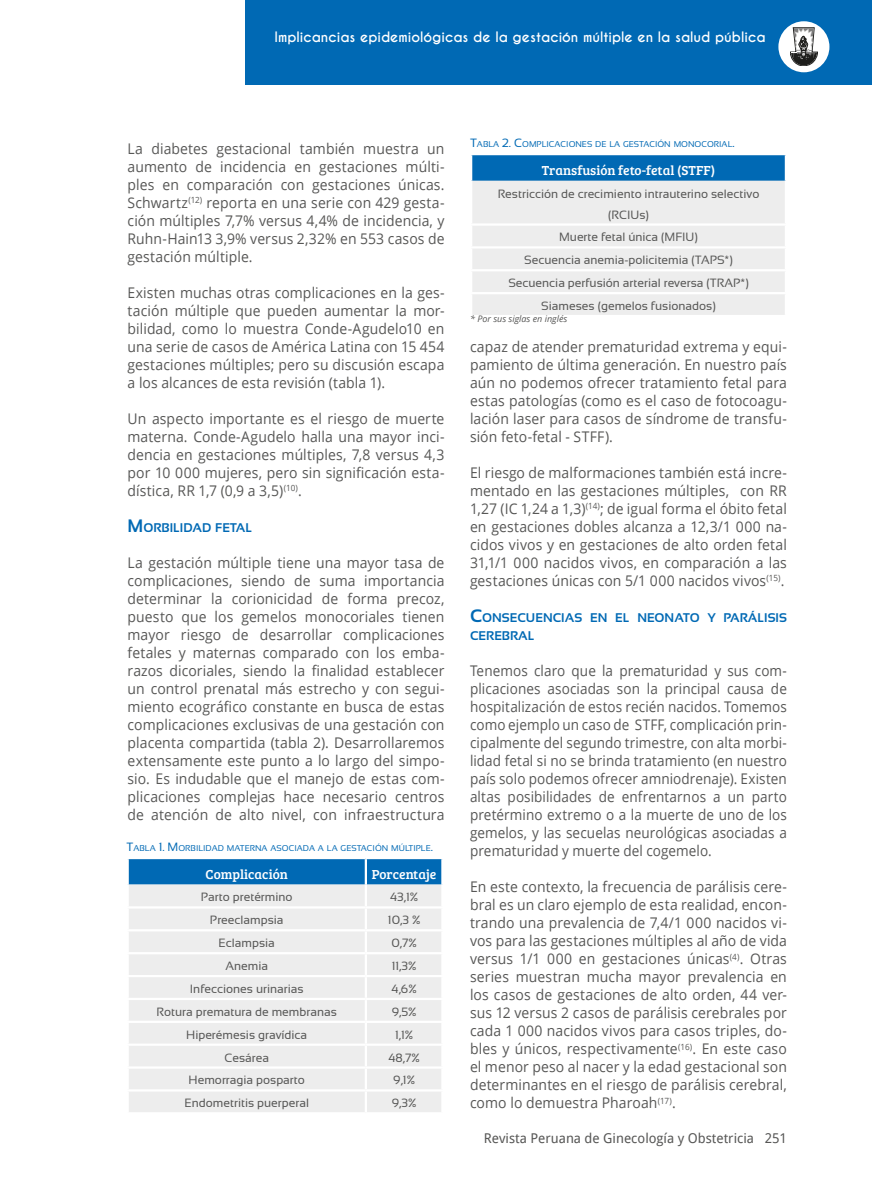
<style>
.page{position:relative;width:872px;height:1191px;background:#fff}
.page>*{position:absolute;margin:0;border:0;box-sizing:border-box;transform-origin:0 0}
.t1{font:14.7px/18px "Open Sans";letter-spacing:.005em;color:#575756;text-align:justify;scale:.95 1}
.t2{font:14.7px/18px "Open Sans";letter-spacing:.005em;color:#575756;text-align:justify;scale:.92 1}
.t3{font:700 13.5px "Caviar Dreams";color:#fff}
.t4{font:13.5px "Bree Serif";color:#fff}
.t5{font:13.5px "Droid Sans";color:#575756}
.t6{font:700 12.6px/18px "Sansation";color:#0069b4}
.t7{font:12px/22.8px "Sansation";color:#575756;text-align:center}
.t8{font:italic 9px "Open Sans";color:#575756}
.t9{font:8.4px "Sansation";color:#0069b4}
.s1{font-size:18px}
.s2{font-size:12px}
</style>
<div class="page">
<div style="left:246px;top:0;width:626px;height:85px;background:#0069b4"></div>
<div style="left:778px;top:21px;width:51px;height:51px;background:#fff;border-radius:50%"></div>
<svg style="left:790px;top:28px;width:28px;height:38px"></svg>
<div style="left:129px;top:859px;width:312px;height:25px;background:#0069b4"></div>
<div style="left:129px;top:884px;width:312px;height:228px;background:#ededed"></div>
<hr style="left:365px;top:859px;width:2px;height:25px;background:#fff">
<hr style="left:365px;top:884px;width:2px;height:22px;background:#fff">
<hr style="left:126px;top:906px;width:240px;height:2px;background:#fff">
<hr style="left:366px;top:906px;width:77px;height:2px;background:#fff">
<hr style="left:365px;top:908px;width:2px;height:21px;background:#fff">
<hr style="left:126px;top:929px;width:240px;height:2px;background:#fff">
<hr style="left:366px;top:929px;width:77px;height:2px;background:#fff">
<hr style="left:365px;top:931px;width:2px;height:21px;background:#fff">
<hr style="left:126px;top:952px;width:240px;height:2px;background:#fff">
<hr style="left:366px;top:952px;width:77px;height:2px;background:#fff">
<hr style="left:365px;top:954px;width:2px;height:21px;background:#fff">
<hr style="left:126px;top:975px;width:240px;height:2px;background:#fff">
<hr style="left:366px;top:975px;width:77px;height:2px;background:#fff">
<hr style="left:365px;top:977px;width:2px;height:20px;background:#fff">
<hr style="left:126px;top:997px;width:240px;height:3px;background:#fff">
<hr style="left:366px;top:997px;width:77px;height:3px;background:#fff">
<hr style="left:365px;top:1000px;width:2px;height:20px;background:#fff">
<hr style="left:126px;top:1020px;width:240px;height:3px;background:#fff">
<hr style="left:366px;top:1020px;width:77px;height:3px;background:#fff">
<hr style="left:365px;top:1023px;width:2px;height:20px;background:#fff">
<hr style="left:126px;top:1043px;width:240px;height:2px;background:#fff">
<hr style="left:366px;top:1043px;width:77px;height:2px;background:#fff">
<hr style="left:365px;top:1045px;width:2px;height:21px;background:#fff">
<hr style="left:126px;top:1066px;width:240px;height:2px;background:#fff">
<hr style="left:366px;top:1066px;width:77px;height:2px;background:#fff">
<hr style="left:365px;top:1068px;width:2px;height:21px;background:#fff">
<hr style="left:126px;top:1089px;width:240px;height:2px;background:#fff">
<hr style="left:366px;top:1089px;width:77px;height:2px;background:#fff">
<hr style="left:365px;top:1091px;width:2px;height:21px;background:#fff">
<div style="left:471px;top:154px;width:315px;height:27px;background:#0069b4"></div>
<div style="left:472px;top:181px;width:312px;height:134px;background:#ededed"></div>
<hr style="left:470px;top:223px;width:317px;height:3px;background:#fff">
<hr style="left:470px;top:246px;width:317px;height:2px;background:#fff">
<hr style="left:470px;top:269px;width:317px;height:2px;background:#fff">
<hr style="left:470px;top:292px;width:317px;height:2px;background:#fff">
<hr style="left:470px;top:153px;width:317px;height:2px;background:#fff">
<hr style="left:470px;top:155px;width:2px;height:26px;background:#fff">
<hr style="left:784px;top:155px;width:3px;height:26px;background:#fff">
<p class="t3" style="left:274px;top:29px;width:492px">Implicancias epidemiológicas de la gestación múltiple en la salud pública</p>
<p class="t1" style="left:128px;top:139px;width:335px">La diabetes gestacional también muestra un aumento de incidencia en gestaciones múlti&shy;ples en comparación con gestaciones únicas.<br>Schwartz<sup>(12)</sup> reporta en una serie con 429 gesta&shy;ción múltiples 7,7% versus 4,4% de incidencia, y Ruhn-Hain13 3,9% versus 2,32% en 553 casos de gestación múltiple.</p>
<p class="t1" style="left:128px;top:283px;width:335px">Existen muchas otras complicaciones en la ges&shy;tación múltiple que pueden aumentar la mor&shy;bilidad, como lo muestra Conde-Agudelo10 en una serie de casos de América Latina con 15 454 gestaciones múltiples; pero su discusión escapa a los alcances de esta revisión (tabla 1).</p>
<p class="t1" style="left:128px;top:409px;width:335px">Un aspecto importante es el riesgo de muerte materna. Conde-Agudelo halla una mayor inci&shy;dencia en gestaciones múltiples, 7,8 versus 4,3 por 10 000 mujeres, pero sin significación esta&shy;dística, RR 1,7 (0,9 a 3,5)<sup>(10)</sup>.</p>
<p class="t6" style="left:128px;top:519px;width:124px"><span class="s1">M</span> ORBILI DAD FETAL</p>
<p class="t1" style="left:128px;top:553px;width:335px">La gestación múltiple tiene una mayor tasa de complicaciones, siendo de suma importancia determinar la corionicidad de forma precoz, puesto que los gemelos monocoriales tienen mayor riesgo de desarrollar complicaciones fetales y maternas comparado con los emba&shy;razos dicoriales, siendo la finalidad establecer un control prenatal más estrecho y con segui&shy;miento ecográfico constante en busca de estas complicaciones exclusivas de una gestación con placenta compartida (tabla 2). Desarrollaremos extensamente este punto a lo largo del simpo&shy;sio. Es indudable que el manejo de estas com&shy;plicaciones complejas hace necesario centros de atención de alto nivel, con infraestructura</p>
<p class="t9" style="left:126px;top:843px;width:308px"><span class="s2">T</span>ABLA <span class="s2">1. M</span>ORBILIDAD MATERNA ASOCIADA A LA GESTACIÓN M ÚLTIPLE<span class="s2">.</span></p>
<p class="t4" style="left:206px;top:864px;width:84px">Complicación</p>
<p class="t4" style="left:372px;top:864px;width:66px">Porcentaje</p>
<p class="t7" style="left:201px;top:886px;width:93px">Parto pretérmino</p>
<p class="t7" style="left:390px;top:886px;width:30px">43,1%</p>
<p class="t7" style="left:210px;top:908px;width:75px">Preeclampsia</p>
<p class="t7" style="left:388px;top:908px;width:34px">10,3 %</p>
<p class="t7" style="left:219px;top:931px;width:58px">Eclampsia</p>
<p class="t7" style="left:391px;top:931px;width:27px">0,7%</p>
<p class="t7" style="left:225px;top:954px;width:44px">Anemia</p>
<p class="t7" style="left:392px;top:954px;width:26px">11,3%</p>
<p class="t7" style="left:190px;top:977px;width:115px">Infecciones urinarias</p>
<p class="t7" style="left:391px;top:977px;width:27px">4,6%</p>
<p class="t7" style="left:157px;top:1000px;width:182px">Rotura prematura de membranas</p>
<p class="t7" style="left:392px;top:1000px;width:26px">9,5%</p>
<p class="t7" style="left:186px;top:1023px;width:123px">Hiperémesis gravídica</p>
<p class="t7" style="left:395px;top:1023px;width:20px">1,1%</p>
<p class="t7" style="left:224px;top:1046px;width:46px">Cesárea</p>
<p class="t7" style="left:388px;top:1046px;width:33px">48,7%</p>
<p class="t7" style="left:189px;top:1068px;width:118px">Hemorragia posparto</p>
<p class="t7" style="left:393px;top:1068px;width:23px">9,1%</p>
<p class="t7" style="left:185px;top:1091px;width:126px">Endometritis puerperal</p>
<p class="t7" style="left:392px;top:1091px;width:26px">9,3%</p>
<p class="t9" style="left:470px;top:139px;width:266px"><span class="s2">T</span>ABLA <span class="s2">2. C</span>OMPLICACIONES DE LA GESTACIÓN MONOCORIAL<span class="s2">.</span></p>
<p class="t4" style="left:542px;top:160px;width:175px">Transfusión feto-fetal (STFF)</p>
<p class="t7" style="left:497px;top:183px;width:263px;line-height:21px">Restricción de crecimiento intrauterino selectivo (RCIUs)</p>
<p class="t7" style="left:508px;top:226px;width:242px">Muerte fetal única (MFIU)<br>Secuencia anemia-policitemia (TAPS*)<br>Secuencia perfusión arterial reversa (TRAP*)<br>Siameses (gemelos fusionados)</p>
<p class="t8" style="left:470px;top:312px;width:99px">* Por sus siglas en inglés</p>
<p class="t1" style="left:470px;top:337px;width:335px">capaz de atender prematuridad extrema y equi&shy;pamiento de última generación. En nuestro país aún no podemos ofrecer tratamiento fetal para estas patologías (como es el caso de fotocoagu&shy;lación laser para casos de síndrome de transfu&shy;sión feto-fetal - STFF).</p>
<p class="t1" style="left:470px;top:463px;width:335px">El riesgo de malformaciones también está incre&shy;mentado en las gestaciones múltiples, con RR 1,27 (IC 1,24 a 1,3)<sup>(14)</sup>; de igual forma el óbito fetal en gestaciones dobles alcanza a 12,3/1 000 na&shy;cidos vivos y en gestaciones de alto orden fetal 31,1/1 000 nacidos vivos, en comparación a las gestaciones únicas con 5/1 000 nacidos vivos<sup>(15)</sup>.</p>
<p class="t6" style="left:470px;top:609px;width:318px"><span class="s1">C</span>ONSECUENCIAS EN EL NEONATO Y PARÁLISIS<br>CEREBRAL</p>
<p class="t2" style="left:470px;top:661px;width:346px">Tenemos claro que la prematuridad y sus com&shy;plicaciones asociadas son la principal causa de hospitalización de estos recién nacidos. Tomemos como ejemplo un caso de STFF, complicación prin&shy;cipalmente del segundo trimestre, con alta morbi&shy;lidad fetal si no se brinda tratamiento (en nuestro país solo podemos ofrecer amniodrenaje). Existen altas posibilidades de enfrentarnos a un parto pretérmino extremo o a la muerte de uno de los gemelos, y las secuelas neurológicas asociadas a prematuridad y muerte del cogemelo.</p>
<p class="t1" style="left:470px;top:877px;width:335px">En este contexto, la frecuencia de parálisis cere&shy;bral es un claro ejemplo de esta realidad, encon&shy;trando una prevalencia de 7,4/1 000 nacidos vi&shy;vos para las gestaciones múltiples al año de vida versus 1/1 000 en gestaciones únicas<sup>(4)</sup>. Otras series muestran mucha mayor prevalencia en los casos de gestaciones de alto orden, 44 ver&shy;sus 12 versus 2 casos de parálisis cerebrales por cada 1 000 nacidos vivos para casos triples, do&shy;bles y únicos, respectivamente<sup>(16)</sup>. En este caso el menor peso al nacer y la edad gestacional son determinantes en el riesgo de parálisis cerebral, como lo demuestra Pharoah<sup>(17)</sup>.</p>
<p class="t5" style="left:484px;top:1128px;width:304px">Revista Peruana de Ginecología y Obstetricia 251</p>
</div>
